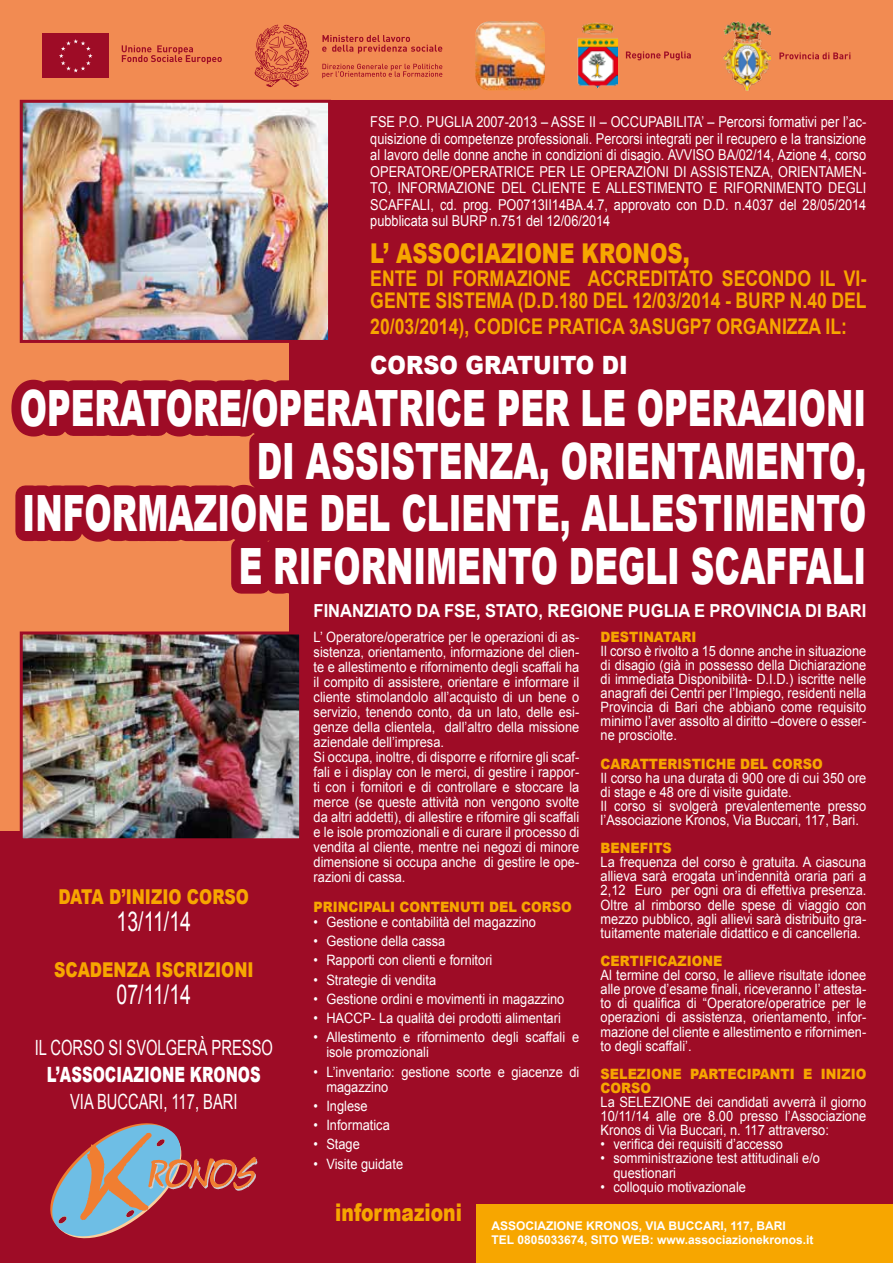
<style>
.page{position:relative;width:893px;height:1263px;background:#f28b52}
.page>*{position:absolute;margin:0;border:0;box-sizing:border-box;transform-origin:0 0}
.t1{font:900 50.1px/52.5px "Arial";color:#fff;text-align:right;scale:.66 1}
.t2{font:900 27.3px "Arial";color:#f7a600;scale:.77 1}
.t3{font:27.3px "Arial";color:#fff;scale:.71 1}
.t4{font:900 25.2px "Arial";color:#fff;scale:.88 1}
.t5{font:900 24.3px "Arial";color:#f7a600;scale:.77 1}
.t6{font:700 21.6px/22.5px "Arial";color:#f7a600;scale:.82 1}
.t7{font:21px "Arial";color:#fff;scale:.7 1}
.t8{font:900 21px "Arial";color:#fff;scale:.7 1}
.t9{font:900 20.4px "Arial";color:#f7a600;scale:.77 1}
.t10{font:700 18px "Arial";color:#fff;scale:.92 1}
.t11{font:15px/16.5px "Arial";color:#fff;text-align:justify;scale:.85 1}
.t12{font:14.25px/14.1px "Arial";color:#fff;scale:.9 1}
.t13{font:900 14.25px/14.1px "Arial";color:#f7a600;scale:.9 1}
.t14{font:700 12px/14.4px "Arial";color:#fff}
</style>
<div class="page">
<div style="left:0;top:831px;width:302px;height:432px;background:#9e0c26"></div>
<div style="left:289px;top:100px;width:604px;height:1163px;background:#9e0c26"></div>
<svg style="left:122px;top:45px;width:100px;height:19px"></svg>
<div style="left:43px;top:34px;width:66px;height:44px;background:#9e0c26"></div>
<svg style="left:59px;top:39px;width:34px;height:33px"></svg>
<svg style="left:254px;top:24px;width:55px;height:63px"></svg>
<svg style="left:322px;top:64px;width:120px;height:14px"></svg>
<svg style="left:322px;top:35px;width:120px;height:19px"></svg>
<svg style="left:626px;top:51px;width:65px;height:9px"></svg>
<img style="left:578px;top:23px;width:39px;height:66px">
<svg style="left:779px;top:52px;width:71px;height:7px"></svg>
<img style="left:724px;top:21px;width:47px;height:70px">
<div style="left:476px;top:1204px;width:417px;height:59px;background:#f7a600"></div>
<img style="left:475px;top:21px;width:70px;height:70px">
<svg style="left:50px;top:1123px;width:207px;height:116px"></svg>
<svg style="left:11px;top:213px;width:278px;height:476px"></svg>
<img style="left:24px;top:104px;width:303px;height:235px">
<div style="left:20px;top:100px;width:311px;height:243px;border:3px solid #9e0c26"></div>
<img style="left:24px;top:635px;width:274px;height:202px">
<div style="left:20px;top:631px;width:282px;height:210px;border:3px solid #9e0c26"></div>
<p class="t11" style="left:370px;top:114px;width:585px">FSE P.O. PUGLIA 2007-2013 – ASSE II – OCCUPABILITA’ – Percorsi formativi per l’ac&shy;quisizione di competenze professionali. Percorsi integrati per il recupero e la transizione al lavoro delle donne anche in condizioni di disagio. AVVISO BA/02/14, Azione 4, corso OPERATORE/OPERATRICE PER LE OPERAZIONI DI ASSISTENZA, ORIENTAMEN-TO, INFORMAZIONE DEL CLIENTE E ALLESTIMENTO E RIFORNIMENTO DEGLI SCAFFALI, cd. prog. PO0713II14BA.4.7, approvato con D.D. n.4037 del 28/05/2014 pubblicata sul BURP n.751 del 12/06/2014</p>
<h2 class="t2" style="left:370px;top:234px;width:416px">L’ ASSOCIAZIONE KRONOS,</h2>
<h3 class="t6" style="left:370px;top:267px;width:607px">ENTE DI FORMAZIONE ACCREDITATO SECONDO IL VI-<br>GENTE SISTEMA (D.D.180 DEL 12/03/2014 - BURP N.40 DEL</h3>
<h3 class="t6" style="left:370px;top:315px;width:583px">20/03/2014), CODICE PRATICA 3ASUGP7 ORGANIZZA IL:</h3>
<h3 class="t4" style="left:370px;top:346px;width:294px">CORSO GRATUITO DI</h3>
<h1 class="t1" style="left:20px;top:380px;width:1284px">OPERATORE/OPERATRICE PER LE OPERAZIONI DI ASSISTENZA, ORIENTAMENTO, INFORMAZIONE DEL CLIENTE, ALLESTIMENTO E RIFORNIMENTO DEGLI SCAFFALI</h1>
<p class="t10" style="left:314px;top:601px;width:602px">FINANZIATO DA FSE, STATO, REGIONE PUGLIA E PROVINCIA DI BARI</p>
<h3 class="t9" style="left:59px;top:882px;width:249px">DATA D’INIZIO CORSO</h3>
<h2 class="t3" style="left:117px;top:906px;width:106px">13/11/14</h2>
<h3 class="t9" style="left:54px;top:955px;width:261px">SCADENZA ISCRIZIONI</h3>
<h2 class="t3" style="left:117px;top:979px;width:106px">07/11/14</h2>
<h3 class="t7" style="left:35px;top:1036px;width:342px">IL CORSO SI SVOLGERÀ PRESSO</h3>
<h3 class="t8" style="left:47px;top:1059px;width:307px">L’ASSOCIAZIONE KRONOS</h3>
<h3 class="t7" style="left:70px;top:1090px;width:241px">VIA BUCCARI, 117, BARI</h3>
<p class="t12" style="left:314px;top:629px;width:297px;line-height:15px">L’ Operatore/operatrice per le operazioni di as&shy;sistenza, orientamento, informazione del clien&shy;te e allestimento e rifornimento degli scaffali ha il compito di assistere, orientare e informare il cliente stimolandolo all’acquisto di un bene o servizio, tenendo conto, da un lato, delle esi&shy;genze della clientela, dall’altro della missione aziendale dell’impresa.<br>Si occupa, inoltre, di disporre e rifornire gli scaf&shy;fali e i display con le merci, di gestire i rappor&shy;ti con i fornitori e di controllare e stoccare la merce (se queste attività non vengono svolte da altri addetti), di allestire e rifornire gli scaffali e le isole promozionali e di curare il processo di vendita al cliente, mentre nei negozi di minore dimensione si occupa anche di gestire le ope&shy;razioni di cassa.</p>
<p class="t13" style="left:314px;top:899px;width:288px">PRINCIPALI CONTENUTI DEL CORSO</p>
<p class="t12" style="left:314px;top:915px;width:249px">• Gestione e contabilità del magazzino</p>
<p class="t12" style="left:314px;top:934px;width:148px">• Gestione della cassa</p>
<p class="t12" style="left:314px;top:953px;width:200px">• Rapporti con clienti e fornitori</p>
<p class="t12" style="left:314px;top:972px;width:138px">• Strategie di vendita</p>
<p class="t12" style="left:314px;top:992px;width:280px">• Gestione ordini e movimenti in magazzino</p>
<p class="t12" style="left:314px;top:1011px;width:276px">• HACCP- La qualità dei prodotti alimentari</p>
<p class="t12" style="left:326px;top:1030px;width:283px;line-height:15px;text-indent:-13px">• Allestimento e rifornimento degli scaffali e isole promozionali</p>
<p class="t12" style="left:326px;top:1064px;width:283px;line-height:15px;text-indent:-13px">• L’inventario: gestione scorte e giacenze di magazzino</p>
<p class="t12" style="left:314px;top:1099px;width:62px">• Inglese</p>
<p class="t12" style="left:314px;top:1118px;width:86px">• Informatica</p>
<p class="t12" style="left:314px;top:1137px;width:53px">• Stage</p>
<p class="t12" style="left:314px;top:1157px;width:101px">• Visite guidate</p>
<p class="t13" style="left:601px;top:629px;width:108px">DESTINATARI</p>
<p class="t12" style="left:601px;top:644px;width:297px;text-align:justify">Il corso è rivolto a 15 donne anche in situazione di disagio (già in possesso della Dichiarazione di immediata Disponibilità- D.I.D.) iscritte nelle anagrafi dei Centri per l’Impiego, residenti nella Provincia di Bari che abbiano come requisito minimo l’aver assolto al diritto –dovere o esser&shy;ne prosciolte.</p>
<p class="t13" style="left:601px;top:756px;width:248px">CARATTERISTICHE DEL CORSO</p>
<p class="t12" style="left:601px;top:771px;width:297px">Il corso ha una durata di 900 ore di cui 350 ore di stage e 48 ore di visite guidate.<br>Il corso si svolgerà prevalentemente presso l’Associazione Kronos, Via Buccari, 117, Bari.</p>
<p class="t13" style="left:601px;top:841px;width:81px">BENEFITS</p>
<p class="t12" style="left:601px;top:855px;width:297px;text-align:justify">La frequenza del corso è gratuita. A ciascuna allieva sarà erogata un’indennità oraria pari a 2,12 Euro per ogni ora di effettiva presenza.<br>Oltre al rimborso delle spese di viaggio con mezzo pubblico, agli allievi sarà distribuito gra&shy;tuitamente materiale didattico e di cancelleria.</p>
<p class="t13" style="left:601px;top:953px;width:137px">CERTIFICAZIONE</p>
<p class="t12" style="left:601px;top:968px;width:297px;text-align:justify">Al termine del corso, le allieve risultate idonee alle prove d’esame finali, riceveranno l’ attesta&shy;to di qualifica di “Operatore/operatrice per le operazioni di assistenza, orientamento, infor&shy;mazione del cliente e allestimento e rifornimen&shy;to degli scaffali’.</p>
<p class="t13" style="left:601px;top:1066px;width:297px">SELEZIONE PARTECIPANTI E INIZIO<br>CORSO</p>
<p class="t12" style="left:601px;top:1095px;width:297px;text-align:justify">La SELEZIONE dei candidati avverrà il giorno 10/11/14 alle ore 8.00 presso l’Associazione Kronos di Via Buccari, n. 117 attraverso:</p>
<p class="t12" style="left:601px;top:1137px;width:204px">• verifica dei requisiti d’accesso</p>
<p class="t12" style="left:613px;top:1151px;width:231px;text-indent:-13px">• somministrazione test attitudinali e/o questionari</p>
<p class="t12" style="left:601px;top:1179px;width:163px">• colloquio motivazionale</p>
<h3 class="t5" style="left:335px;top:1195px;width:166px">informazioni</h3>
<p class="t14" style="left:492px;top:1219px;width:323px">ASSOCIAZIONE KRONOS, VIA BUCCARI, 117, BARI<br>TEL 0805033674, SITO WEB: www.associazionekronos.it</p>
</div>
